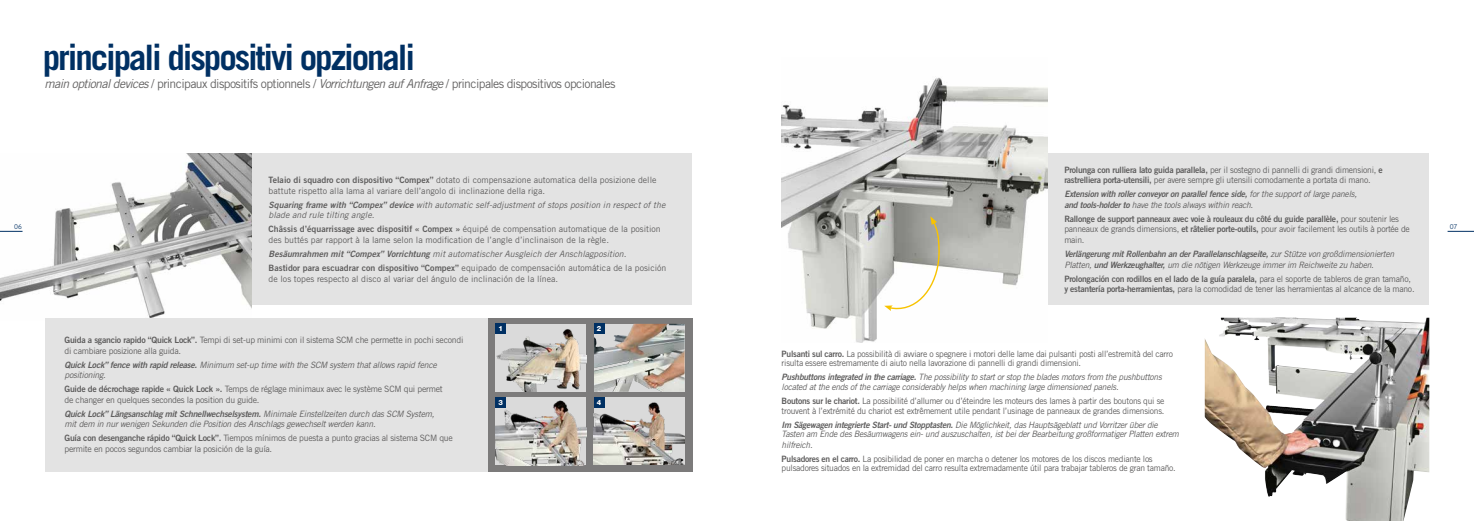
<style>
.page{position:relative;width:1474px;height:521px;background:#fff}
.page>*{position:absolute;margin:0;border:0;box-sizing:border-box;transform-origin:0 0}
.t1{font:700 35px "Trade Gothic LT Std";letter-spacing:-.06em;color:#003063}
.t2{font:12.25px "Trade Gothic LT Std";letter-spacing:-.05em;color:#646363}
.t3{font:8.75px/10.5px "Trade Gothic LT Std";letter-spacing:-.03em;color:#5f5e5e}
.t4{font:italic 8.75px/9.6px "Trade Gothic LT Std";letter-spacing:-.03em;color:#5f5e5e}
.t5{font:8.75px/14px "Trade Gothic LT Std";color:#5f5e5e}
.t6{font:8.75px "Trade Gothic LT Std Bd 2 Obl";letter-spacing:-.03em;color:#5f5e5e}
.t7{font:8.75px "Trade Gothic LT Std Bd 2";letter-spacing:-.03em;color:#5f5e5e}
.t8{font:italic 8.75px/10.5px "Trade Gothic LT Std";color:#5f5e5e}
.t9{font:8.75px "Trade Gothic LT Std Bd 2";color:#5f5e5e}
.t10{font:800 7.17px "Helvetica Neue LT Std";color:#fff}
.t11{font:300 7px "Corisande OT";color:#003063}
.s1{font-style:italic}
.s2{font-family:"Trade Gothic LT Std Bd 2"}
.s3{font-family:"Trade Gothic LT Std";font-style:italic}
.s4{font-family:"Trade Gothic LT Std Bd 2 Obl";font-style:normal}
.s5{font-family:"Trade Gothic LT Std"}
.s6{font-family:"Trade Gothic LT Std Bd 2 Obl"}
.s7{font-family:"Trade Gothic LT Std Bd 2";font-style:normal}
.s8{font-style:normal}
</style>
<div class="page">
<div style="left:45px;top:154px;width:647px;height:151px;background:#e3e3e3"></div>
<img style="left:0;top:154px;width:252px;height:164px">
<div style="left:781px;top:154px;width:648px;height:151px;background:#e3e3e3"></div>
<div style="left:45px;top:318px;width:647px;height:153px;background:#e3e3e3"></div>
<img style="left:1204px;top:318px;width:221px;height:149px">
<svg style="left:0;top:231px;width:23px;height:1px"></svg>
<svg style="left:1447px;top:231px;width:26px;height:1px"></svg>
<img style="left:781px;top:77px;width:266px;height:265px">
<div style="left:488px;top:318px;width:204px;height:153px;background:#7c7b7b"></div>
<img style="left:594px;top:397px;width:90px;height:68px">
<img style="left:495px;top:397px;width:91px;height:68px">
<img style="left:594px;top:324px;width:90px;height:68px">
<div style="left:495px;top:324px;width:91px;height:68px;background:#dadada"></div>
<img style="left:496px;top:329px;width:90px;height:63px">
<div style="left:594px;top:324px;width:10px;height:10px;background:#003063"></div>
<div style="left:495px;top:324px;width:11px;height:10px;background:#003063"></div>
<div style="left:495px;top:397px;width:11px;height:10px;background:#003063"></div>
<div style="left:594px;top:397px;width:10px;height:10px;background:#003063"></div>
<svg style="left:884px;top:216px;width:56px;height:95px;background:#cbc9bf"></svg>
<h1 class="t1" style="left:43px;top:36px;width:374px">principali dispositivi opzionali</h1>
<h2 class="t2" style="left:45px;top:76px;width:572px"><span class="s1">main optional devices</span> / principaux dispositifs optionnels / <span class="s1">Vorrichtungen auf Anfrage</span> / principales dispositivos opcionales</h2>
<p class="t3" style="left:1064px;top:164px;width:320px"><span class="s2">Prolunga con rulliera lato guida parallela,</span> per il sostegno di pannelli di grandi dimensioni, <span class="s2">e rastrelliera porta-utensili,</span> per avere sempre gli utensili comodamente a portata di mano.</p>
<p class="t6" style="left:1064px;top:189px;width:294px">Extension with roller conveyor on parallel fence side, <span class="s3">for the support of large panels,</span></p>
<p class="t4" style="left:1064px;top:200px;width:190px"><span class="s4">and tools-holder to</span> have the tools always within reach.</p>
<p class="t7" style="left:1064px;top:213px;width:336px">Rallonge de support panneaux avec voie à rouleaux du côté du guide parallèle, <span class="s5">pour soutenir les</span></p>
<p class="t3" style="left:1064px;top:224px;width:347px">panneaux de grands dimensions, <span class="s2">et râtelier porte-outils,</span> pour avoir facilement les outils à portée de main.</p>
<p class="t6" style="left:1064px;top:248px;width:331px">Verlängerung mit Rollenbahn an der Parallelanschlagseite, <span class="s3">zur Stütze von großdimensionierten</span></p>
<p class="t4" style="left:1064px;top:260px;width:311px">Platten, <span class="s4">und Werkzeughalter,</span> um die nötigen Werkzeuge immer im Reichweite zu haben.</p>
<p class="t7" style="left:1064px;top:273px;width:348px">Prolongación con rodillos en el lado de la guía paralela, <span class="s5">para el soporte de tableros de gran tamaño,</span></p>
<p class="t3" style="left:1064px;top:283px;width:352px"><span class="s2">y estantería porta-herramientas,</span> para la comodidad de tener las herramientas al alcance de la mano.</p>
<p class="t5" style="left:268px;top:175px;width:389px;line-height:10.5px"><span class="s2">Telaio di squadro con dispositivo “Compex”</span> dotato di compensazione automatica della posizione delle battute rispetto alla lama al variare dell’angolo di inclinazione della riga.</p>
<p class="t8" style="left:268px;top:200px;width:398px"><span class="s4">Squaring frame with “Compex” device</span> with automatic self-adjustment of stops position in respect of the blade and rule tilting angle.</p>
<p class="t9" style="left:268px;top:224px;width:394px">Châssis d’équarrissage avec dispositif « Compex » <span class="s5">équipé de compensation automatique de la position</span></p>
<p class="t5" style="left:268px;top:233px;width:399px">des buttés par rapport à la lame selon la modification de l’angle d’inclinaison de la règle.<br><span class="s6">Besäumrahmen mit “Compex” Vorrichtung</span> <span class="s1">mit automatischer Ausgleich der Anschlagposition.<br></span><span class="s2">Bastidor para escuadrar con dispositivo “Compex”</span> equipado de compensación automática de la posición</p>
<p class="t5" style="left:268px;top:271px;width:291px">de los topes respecto al disco al variar del ángulo de inclinación de la línea.</p>
<p class="t11" style="left:14px;top:222px;width:9px">06</p>
<p class="t11" style="left:1449px;top:222px;width:9px">07</p>
<p class="t3" style="left:64px;top:335px;width:400px"><span class="s2">Guida a sgancio rapido “Quick Lock”.</span> Tempi di set-up minimi con il sistema SCM che permette in pochi secondi di cambiare posizione alla guida.</p>
<p class="t4" style="left:64px;top:360px;width:374px;line-height:10.5px"><span class="s4">Quick Lock” fence with rapid release.</span> Minimum set-up time with the SCM system that allows rapid fence positioning.</p>
<p class="t3" style="left:64px;top:384px;width:380px"><span class="s2">Guide de décrochage rapide « Quick Lock ».</span> Temps de réglage minimaux avec le système SCM qui permet de changer en quelques secondes la position du guide.</p>
<p class="t6" style="left:64px;top:408px;width:371px">Quick Lock” Längsanschlag mit Schnellwechselsystem. <span class="s3">Minimale Einstellzeiten durch das SCM System,</span></p>
<p class="t4" style="left:64px;top:417px;width:390px;line-height:14px">mit dem in nur wenigen Sekunden die Position des Anschlags gewechselt werden kann.<br><span class="s7">Guía con desenganche rápido “Quick Lock”.</span> <span class="s8">Tiempos mínimos de puesta a punto gracias al sistema SCM que</span></p>
<p class="t3" style="left:64px;top:443px;width:209px">permite en pocos segundos cambiar la posición de la guía.</p>
<p class="t10" style="left:498px;top:325px;width:6px">1</p>
<p class="t10" style="left:597px;top:325px;width:6px">2</p>
<p class="t10" style="left:498px;top:398px;width:6px">3</p>
<p class="t10" style="left:596px;top:398px;width:6px">4</p>
<p class="t3" style="left:781px;top:349px;width:393px;line-height:9.6px"><span class="s2">Pulsanti sul carro.</span> La possibilità di avviare o spegnere i motori delle lame dai pulsanti posti all’estremità del carro risulta essere estremamente di aiuto nella lavorazione di pannelli di grandi dimensioni.</p>
<p class="t4" style="left:781px;top:372px;width:382px"><span class="s4">Pushbuttons integrated in the carriage.</span> The possibility to start or stop the blades motors from the pushbuttons located at the ends of the carriage considerably helps when machining large dimensioned panels.</p>
<p class="t3" style="left:781px;top:396px;width:384px;line-height:9.6px"><span class="s2">Boutons sur le chariot.</span> La possibilité d’allumer ou d’éteindre les moteurs des lames à partir des boutons qui se trouvent à l’extrémité du chariot est extrêmement utile pendant l’usinage de panneaux de grandes dimensions.</p>
<p class="t4" style="left:781px;top:420px;width:399px"><span class="s4">Im Sägewagen integrierte Start- und Stopptasten.</span> Die Möglichkeit, das Hauptsägeblatt und Vorritzer über die<br>Tasten am Ende des Besäumwagens ein- und auszuschalten, ist bei der Bearbeitung großformatiger Platten extrem</p>
<p class="t3" style="left:781px;top:437px;width:372px;line-height:14px"><span class="s1">hilfreich.<br></span><span class="s2">Pulsadores en el carro.</span> La posibilidad de poner en marcha o detener los motores de los discos mediante los</p>
<p class="t3" style="left:781px;top:463px;width:395px">pulsadores situados en la extremidad del carro resulta extremadamente útil para trabajar tableros de gran tamaño.</p>
</div>
